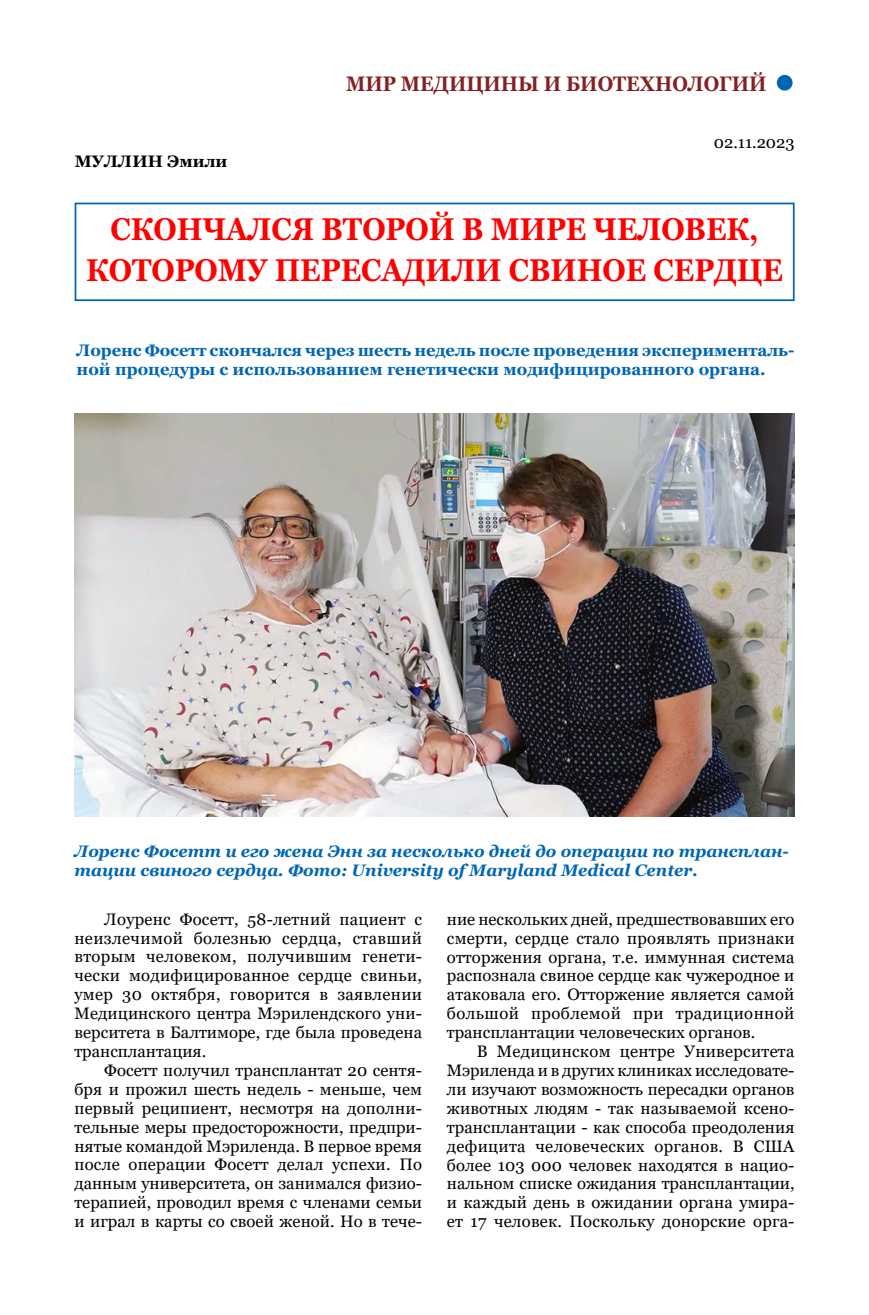
<style>
.page{position:relative;width:869px;height:1315px;background:#fff}
.page>*{position:absolute;margin:0;border:0;box-sizing:border-box;transform-origin:0 0}
.t1{font:700 31.5px "Georgia";color:#f00;scale:.9 1}
.t2{font:700 21px "Georgia";color:#832124;scale:.9 1}
.t3{font:16.62px/18.9px "Georgia";color:#000;text-align:justify}
.t4{font:700 16.62px/18.9px "Georgia";color:#0066b3}
.t5{font:italic 700 16.62px/18.9px "Georgia";color:#0066b3}
.t6{font:700 16.62px "Georgia";letter-spacing:.01em;color:#000}
</style>
<div class="page">
<div style="left:776px;top:75px;width:16px;height:16px;background:#0066b3;border-radius:50%"></div>
<div style="left:75px;top:203px;width:719px;height:98px;border:2px solid #0066b3"></div>
<img style="left:74px;top:413px;width:720px;height:403px">
<p class="t2" style="left:346px;top:70px;width:20px">мир</p>
<p class="t2" style="left:400px;top:70px;width:20px">медицин</p>
<p class="t2" style="left:518px;top:70px;width:87px">ы и биоте</p>
<p class="t2" style="left:639px;top:70px;width:142px">хнологий</p>
<p class="t6" style="left:75px;top:150px;width:154px">Муллин Эмили</p>
<p class="t3" style="left:713px;top:133px;width:82px">02.11.2023</p>
<h1 class="t1" style="left:110px;top:209px;width:27px">Скон</h1>
<h1 class="t1" style="left:202px;top:209px;width:157px">чался второ</h1>
<h1 class="t1" style="left:428px;top:209px;width:97px">й в мире</h1>
<h1 class="t1" style="left:593px;top:209px;width:101px">человек</h1>
<h1 class="t1" style="left:748px;top:209px;width:12px">,</h1>
<h1 class="t1" style="left:86px;top:249px;width:27px">котором</h1>
<h1 class="t1" style="left:247px;top:249px;width:56px">у пере</h1>
<h1 class="t1" style="left:361px;top:249px;width:50px">сади</h1>
<h1 class="t1" style="left:451px;top:249px;width:113px">ли свиное</h1>
<h1 class="t1" style="left:653px;top:249px;width:48px">сердце</h1>
<p class="t4" style="left:77px;top:341px;width:719px">Лоренс Фосетт скончался через шесть недель после проведения эксперименталь&shy;ной процедуры с использованием генетически модифицированного органа.</p>
<p class="t5" style="left:74px;top:841px;width:715px">Лоренс Фосетт и его жена Энн за несколько дней до операции по трансплан&shy;тации свиного сердца. Фото: University of Maryland Medical Center.</p>
<p class="t3" style="left:74px;top:910px;width:349px;text-indent:30px">Лоуренс Фосетт, 58-летний пациент с неизлечимой болезнью сердца, ставший вторым человеком, получившим генети&shy;чески модифицированное сердце свиньи, умер 30 октября, говорится в заявлении Медицинского центра Мэрилендского уни&shy;верситета в Балтиморе, где была проведена трансплантация.</p>
<p class="t3" style="left:74px;top:1061px;width:349px;text-indent:30px">Фосетт получил трансплантат 20 сентя&shy;бря и прожил шесть недель - меньше, чем первый реципиент, несмотря на дополни&shy;тельные меры предосторожности, предпри&shy;нятые командой Мэриленда. В первое время после операции Фосетт делал успехи. По данным университета, он занимался физио&shy;терапией, проводил время с членами семьи и играл в карты со своей женой. Но в тече-</p>
<p class="t3" style="left:446px;top:910px;width:349px">ние нескольких дней, предшествовавших его смерти, сердце стало проявлять признаки отторжения органа, т.е. иммунная система распознала свиное сердце как чужеродное и атаковала его. Отторжение является самой большой проблемой при традиционной трансплантации человеческих органов.</p>
<p class="t3" style="left:446px;top:1042px;width:349px;text-indent:30px">В Медицинском центре Университета Мэриленда и в других клиниках исследовате&shy;ли изучают возможность пересадки органов животных людям - так называемой ксено&shy;трансплантации - как способа преодоления дефицита человеческих органов. В США более 103 000 человек находятся в нацио&shy;нальном списке ожидания трансплантации, и каждый день в ожидании органа умира&shy;ет 17 человек. Поскольку донорские орга-</p>
</div>
